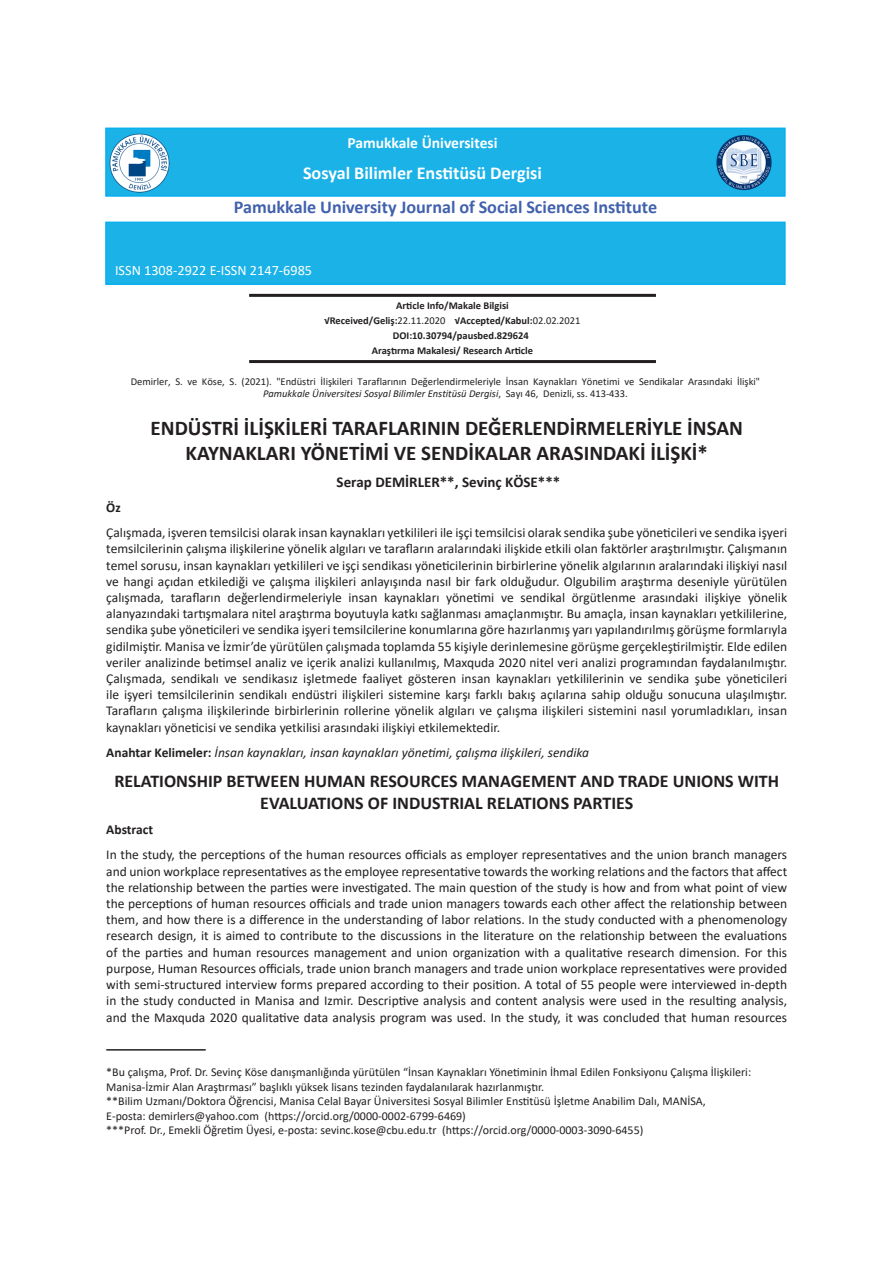
<style>
.page{position:relative;width:893px;height:1263px;background:#fff}
.page>*{position:absolute;margin:0;border:0;box-sizing:border-box;transform-origin:0 0}
.t1{font:700 21px/25.2px "Calibri";color:#231f20;text-align:center}
.t2{font:700 18.15px "Calibri";color:#4161ad}
.t3{font:700 18.15px "Calibri";color:#fff}
.t4{font:700 18px/21.6px "Calibri";color:#231f20;text-align:center}
.t5{font:700 15.6px "Calibri";color:#fff}
.t6{font:700 15px "Calibri";color:#231f20}
.t7{font:14.25px "Calibri";color:#fff}
.t8{font:13.5px/16.2px "Calibri";color:#231f20;text-align:justify}
.t9{font:italic 13.5px "Calibri";color:#231f20}
.t10{font:700 13.5px "Calibri";color:#231f20}
.t11{font:12px/14.4px "Calibri";color:#231f20}
.t12{font:10.5px/12px "Calibri";color:#231f20;text-align:center}
.t13{font:700 10.5px "Calibri";color:#231f20}
.s1{font-weight:400}
.s2{font-style:italic}
.s3{font-weight:700;font-style:normal}
</style>
<div class="page">
<hr style="left:249px;top:294px;width:407px;height:3px;background:#231f20">
<hr style="left:249px;top:360px;width:407px;height:3px;background:#231f20">
<div style="left:105px;top:222px;width:681px;height:63px;background:#1ab2e7;border:1px solid #00aeef"></div>
<div style="left:105px;top:128px;width:681px;height:69px;background:#1ab2e7;border:1px solid #00aeef"></div>
<img style="left:716px;top:135px;width:56px;height:56px">
<img style="left:110px;top:133px;width:59px;height:59px">
<hr style="left:106px;top:1049px;width:100px;height:1px;background:#231f20">
<p class="t5" style="left:347px;top:131px;width:152px">Pamukkale Üniversitesi</p>
<h2 class="t3" style="left:303px;top:160px;width:240px">Sosyal Bilimler Enstitüsü Dergisi</h2>
<h2 class="t2" style="left:234px;top:194px;width:425px">Pamukkale University Journal of Social Sciences Institute</h2>
<p class="t7" style="left:115px;top:260px;width:199px">ISSN 1308-2922 E-ISSN 2147-6985</p>
<p class="t13" style="left:396px;top:298px;width:114px">Article Info/Makale Bilgisi</p>
<p class="t13" style="left:324px;top:313px;width:258px">√Received/Geliş:<span class="s1">22.11.2020</span> √Accepted/Kabul:<span class="s1">02.02.2021</span></p>
<p class="t13" style="left:393px;top:328px;width:137px">DOI:10.30794/pausbed.829624</p>
<p class="t13" style="left:372px;top:343px;width:163px">Araştırma Makalesi/ Research Article</p>
<p class="t12" style="left:131px;top:375px;width:631px">Demirler, S. ve Köse, S. (2021). "Endüstri İlişkileri Taraflarının Değerlendirmeleriyle İnsan Kaynakları Yönetimi ve Sendikalar Arasındaki İlişki"<br><span class="s2">Pamukkale Üniversitesi Sosyal Bilimler Enstitüsü Dergisi</span>, Sayı 46, Denizli, ss. 413-433.</p>
<h1 class="t1" style="left:151px;top:415px;width:594px">ENDÜSTRİ İLİŞKİLERİ TARAFLARININ DEĞERLENDİRMELERİYLE İNSAN<br>KAYNAKLARI YÖNETİMİ VE SENDİKALAR ARASINDAKİ İLİŞKİ*</h1>
<p class="t6" style="left:337px;top:471px;width:225px">Serap DEMİRLER**, Sevinç KÖSE***</p>
<p class="t10" style="left:106px;top:498px;width:16px">Öz</p>
<p class="t8" style="left:106px;top:524px;width:682px">Çalışmada, işveren temsilcisi olarak insan kaynakları yetkilileri ile işçi temsilcisi olarak sendika şube yöneticileri ve sendika işyeri temsilcilerinin çalışma ilişkilerine yönelik algıları ve tarafların aralarındaki ilişkide etkili olan faktörler araştırılmıştır. Çalışmanın temel sorusu, insan kaynakları yetkilileri ve işçi sendikası yöneticilerinin birbirlerine yönelik algılarının aralarındaki ilişkiyi nasıl ve hangi açıdan etkilediği ve çalışma ilişkileri anlayışında nasıl bir fark olduğudur. Olgubilim araştırma deseniyle yürütülen çalışmada, tarafların değerlendirmeleriyle insan kaynakları yönetimi ve sendikal örgütlenme arasındaki ilişkiye yönelik alanyazındaki tartışmalara nitel araştırma boyutuyla katkı sağlanması amaçlanmıştır. Bu amaçla, insan kaynakları yetkililerine, sendika şube yöneticileri ve sendika işyeri temsilcilerine konumlarına göre hazırlanmış yarı yapılandırılmış görüşme formlarıyla gidilmiştir. Manisa ve İzmir’de yürütülen çalışmada toplamda 55 kişiyle derinlemesine görüşme gerçekleştirilmiştir. Elde edilen veriler analizinde betimsel analiz ve içerik analizi kullanılmış, Maxquda 2020 nitel veri analizi programından faydalanılmıştır.<br>Çalışmada, sendikalı ve sendikasız işletmede faaliyet gösteren insan kaynakları yetkililerinin ve sendika şube yöneticileri ile işyeri temsilcilerinin sendikalı endüstri ilişkileri sistemine karşı farklı bakış açılarına sahip olduğu sonucuna ulaşılmıştır.<br>Tarafların çalışma ilişkilerinde birbirlerinin rollerine yönelik algıları ve çalışma ilişkileri sistemini nasıl yorumladıkları, insan kaynakları yöneticisi ve sendika yetkilisi arasındaki ilişkiyi etkilemektedir.</p>
<p class="t9" style="left:106px;top:743px;width:484px"><span class="s3">Anahtar Kelimeler:</span> İnsan kaynakları, insan kaynakları yönetimi, çalışma ilişkileri, sendika</p>
<h3 class="t4" style="left:114px;top:770px;width:666px">RELATIONSHIP BETWEEN HUMAN RESOURCES MANAGEMENT AND TRADE UNIONS WITH<br>EVALUATIONS OF INDUSTRIAL RELATIONS PARTIES</h3>
<p class="t10" style="left:106px;top:820px;width:48px">Abstract</p>
<p class="t8" style="left:106px;top:846px;width:682px">In the study, the perceptions of the human resources officials as employer representatives and the union branch managers and union workplace representatives as the employee representative towards the working relations and the factors that affect the relationship between the parties were investigated. The main question of the study is how and from what point of view the perceptions of human resources officials and trade union managers towards each other affect the relationship between them, and how there is a difference in the understanding of labor relations. In the study conducted with a phenomenology research design, it is aimed to contribute to the discussions in the literature on the relationship between the evaluations of the parties and human resources management and union organization with a qualitative research dimension. For this purpose, Human Resources officials, trade union branch managers and trade union workplace representatives were provided with semi-structured interview forms prepared according to their position. A total of 55 people were interviewed in-depth in the study conducted in Manisa and Izmir. Descriptive analysis and content analysis were used in the resulting analysis, and the Maxquda 2020 qualitative data analysis program was used. In the study, it was concluded that human resources</p>
<p class="t11" style="left:106px;top:1065px;width:646px">*Bu çalışma, Prof. Dr. Sevinç Köse danışmanlığında yürütülen “İnsan Kaynakları Yönetiminin İhmal Edilen Fonksiyonu Çalışma İlişkileri:<br>Manisa-İzmir Alan Araştırması” başlıklı yüksek lisans tezinden faydalanılarak hazırlanmıştır.<br>**Bilim Uzmanı/Doktora Öğrencisi, Manisa Celal Bayar Üniversitesi Sosyal Bilimler Enstitüsü İşletme Anabilim Dalı, MANİSA,<br>E-posta: demirlers@yahoo.com (https://orcid.org/0000-0002-6799-6469)<br>***Prof. Dr., Emekli Öğretim Üyesi, e-posta: sevinc.kose@cbu.edu.tr (https://orcid.org/0000-0003-3090-6455)</p>
</div>
